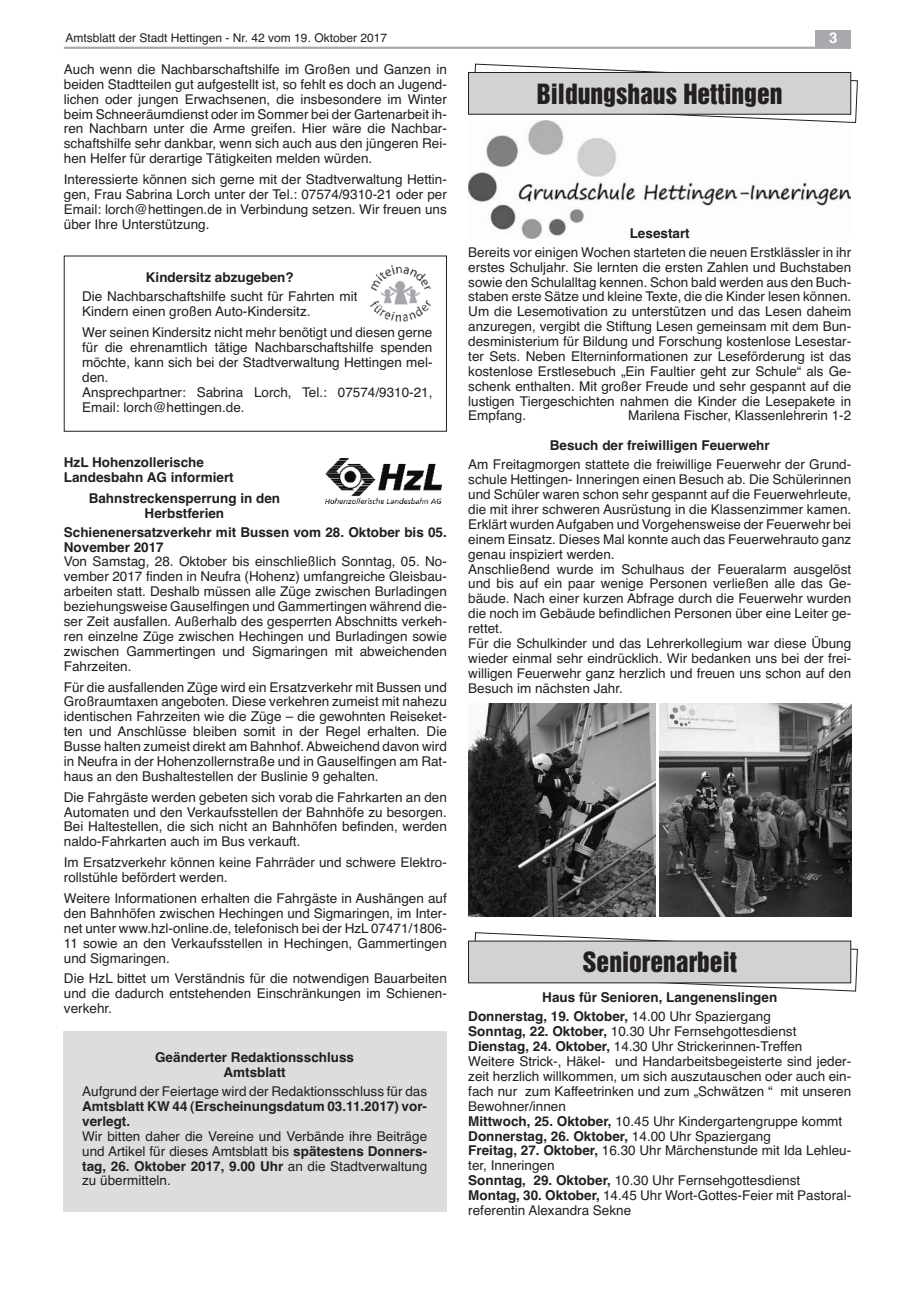
<style>
.page{position:relative;width:915px;height:1297px;background:#fff}
.page>*{position:absolute;margin:0;border:0;box-sizing:border-box;transform-origin:0 0}
.t1{font:25.5px "Helvetica Inserat";color:#231f20}
.t2{font:700 15px "Helvetica";color:#fff}
.t3{font:13.5px/14.9px "Helvetica";color:#231f20;text-align:justify}
.t4{font:700 13.5px/14.9px "Helvetica";color:#231f20}
.t5{font:12px "Helvetica";color:#231f20}
.s1{font-weight:700}
.s2{font-weight:400}
</style>
<div class="page">
<img style="left:468px;top:123px;width:382px;height:116px">
<hr style="left:64px;top:47px;width:786px;height:2px;background:#a8a9ad">
<div style="left:815px;top:30px;width:35px;height:17px;background:#a8a9ad"></div>
<div style="left:64px;top:256px;width:382px;height:176px;border:1px solid #231f20"></div>
<img style="left:370px;top:265px;width:61px;height:57px">
<img style="left:326px;top:458px;width:116px;height:45px">
<svg style="left:474px;top:63px;width:383px;height:60px"></svg>
<div style="left:468px;top:72px;width:382px;height:42px;background:#d1d2d4"></div>
<div style="left:468px;top:72px;width:382px;height:43px;border:1px solid #231f20"></div>
<img style="left:468px;top:704px;width:187px;height:212px">
<img style="left:659px;top:704px;width:191px;height:212px">
<svg style="left:473px;top:932px;width:384px;height:60px"></svg>
<div style="left:468px;top:941px;width:382px;height:42px;background:#d1d2d4"></div>
<div style="left:64px;top:1031px;width:382px;height:181px;background:#dcdddf"></div>
<p class="t5" style="left:65px;top:31px;width:323px">Amtsblatt der Stadt Hettingen - Nr. 42 vom 19. Oktober 2017</p>
<p class="t2" style="left:829px;top:29px;width:10px">3</p>
<p class="t3" style="left:64px;top:62px;width:384px">Auch wenn die Nachbarschaftshilfe im Großen und Ganzen in beiden Stadtteilen gut aufgestellt ist, so fehlt es doch an Jugend&shy;lichen oder jungen Erwachsenen, die insbesondere im Winter beim Schneeräumdienst oder im Sommer bei der Gartenarbeit ih&shy;ren Nachbarn unter die Arme greifen. Hier wäre die Nachbar&shy;schaftshilfe sehr dankbar, wenn sich auch aus den jüngeren Rei&shy;hen Helfer für derartige Tätigkeiten melden würden.</p>
<p class="t3" style="left:64px;top:172px;width:384px">Interessierte können sich gerne mit der Stadtverwaltung Hettin&shy;gen, Frau Sabrina Lorch unter der Tel.: 07574/9310-21 oder per Email: lorch@hettingen.de in Verbindung setzen. Wir freuen uns über Ihre Unterstützung.</p>
<p class="t4" style="left:146px;top:270px;width:149px">Kindersitz abzugeben?</p>
<p class="t3" style="left:82px;top:289px;width:277px">Die Nachbarschaftshilfe sucht für Fahrten mit<br>Kindern einen großen Auto-Kindersitz.</p>
<p class="t3" style="left:82px;top:325px;width:352px;text-align:left">Wer seinen Kindersitz nicht mehr benötigt und diesen gerne für die ehrenamtlich tätige Nachbarschaftshilfe spenden möchte, kann sich bei der Stadtverwaltung Hettingen mel&shy;den.<br>Ansprechpartner: Sabrina Lorch, Tel.: 07574/9310-21, Email: lorch@hettingen.de.</p>
<p class="t4" style="left:64px;top:455px;width:171px">HzL Hohenzollerische<br>Landesbahn AG informiert</p>
<p class="t4" style="left:89px;top:491px;width:193px;text-align:center">Bahnstreckensperrung in den<br>Herbstferien</p>
<p class="t4" style="left:64px;top:525px;width:384px">Schienenersatzverkehr mit Bussen vom 28. Oktober bis 05.<br>November 2017</p>
<p class="t3" style="left:64px;top:554px;width:384px">Von Samstag, 28. Oktober bis einschließlich Sonntag, 05. No&shy;vember 2017 finden in Neufra (Hohenz) umfangreiche Gleisbau&shy;arbeiten statt. Deshalb müssen alle Züge zwischen Burladingen beziehungsweise Gauselfingen und Gammertingen während die&shy;ser Zeit ausfallen. Außerhalb des gesperrten Abschnitts verkeh&shy;ren einzelne Züge zwischen Hechingen und Burladingen sowie zwischen Gammertingen und Sigmaringen mit abweichenden Fahrzeiten.</p>
<p class="t3" style="left:64px;top:679px;width:384px">Für die ausfallenden Züge wird ein Ersatzverkehr mit Bussen und Großraumtaxen angeboten. Diese verkehren zumeist mit nahezu identischen Fahrzeiten wie die Züge – die gewohnten Reiseket&shy;ten und Anschlüsse bleiben somit in der Regel erhalten. Die Busse halten zumeist direkt am Bahnhof.Abweichend davon wird in Neufra in der Hohenzollernstraße und in Gauselfingen am Rat&shy;haus an den Bushaltestellen der Buslinie 9 gehalten.</p>
<p class="t3" style="left:64px;top:790px;width:384px">Die Fahrgäste werden gebeten sich vorab die Fahrkarten an den Automaten und den Verkaufsstellen der Bahnhöfe zu besorgen.<br>Bei Haltestellen, die sich nicht an Bahnhöfen befinden, werden naldo-Fahrkarten auch im Bus verkauft.</p>
<p class="t3" style="left:64px;top:855px;width:384px">Im Ersatzverkehr können keine Fahrräder und schwere Elektro&shy;rollstühle befördert werden.</p>
<p class="t3" style="left:64px;top:891px;width:384px">Weitere Informationen erhalten die Fahrgäste in Aushängen auf den Bahnhöfen zwischen Hechingen und Sigmaringen, im Inter&shy;net unter www.hzl-online.de, telefonisch bei der HzL 07471/1806- 11 sowie an den Verkaufsstellen in Hechingen, Gammertingen und Sigmaringen.</p>
<p class="t3" style="left:64px;top:971px;width:384px">Die HzL bittet um Verständnis für die notwendigen Bauarbeiten und die dadurch entstehenden Einschränkungen im Schienen&shy;verkehr.</p>
<p class="t4" style="left:155px;top:1050px;width:200px;text-align:center">Geänderter Redaktionsschluss<br>Amtsblatt</p>
<p class="t3" style="left:82px;top:1084px;width:346px">Aufgrund der Feiertage wird der Redaktionsschluss für das</p>
<p class="t4" style="left:82px;top:1099px;width:346px">Amtsblatt KW 44 (Erscheinungsdatum 03.11.2017) vor&shy;verlegt.</p>
<p class="t3" style="left:82px;top:1129px;width:346px">Wir bitten daher die Vereine und Verbände ihre Beiträge und Artikel für dieses Amtsblatt bis <span class="s1">spätestens Donners&shy;tag, 26. Oktober 2017, 9.00 uhr</span> an die Stadtverwaltung zu übermitteln.</p>
<p class="t3" style="left:468px;top:77px;width:144px">Bildungshaus Hettingen</p>
<h1 class="t1" style="left:536px;top:83px;width:247px">Bildungshaus Hettingen</h1>
<p class="t4" style="left:629px;top:226px;width:62px">Lesestart</p>
<p class="t3" style="left:468px;top:245px;width:384px">Bereits vor einigen Wochen starteten die neuen Erstklässler in ihr erstes Schuljahr. Sie lernten die ersten Zahlen und Buchstaben sowie den Schulalltag kennen. Schon bald werden aus den Buch&shy;staben erste Sätze und kleine Texte, die die Kinder lesen können.<br>Um die Lesemotivation zu unterstützen und das Lesen daheim anzuregen, vergibt die Stiftung Lesen gemeinsam mit dem Bun&shy;desministerium für Bildung und Forschung kostenlose Lesestar&shy;ter Sets. Neben Elterninformationen zur Leseförderung ist das kostenlose Erstlesebuch „Ein Faultier geht zur Schule“ als Ge&shy;schenk enthalten. Mit großer Freude und sehr gespannt auf die lustigen Tiergeschichten nahmen die Kinder die Lesepakete in Empfang.</p>
<p class="t3" style="left:628px;top:408px;width:224px">Marilena Fischer, Klassenlehrerin 1-2</p>
<p class="t4" style="left:549px;top:438px;width:221px">Besuch der freiwilligen feuerwehr</p>
<p class="t3" style="left:468px;top:457px;width:384px;text-align:left">Am Freitagmorgen stattete die freiwillige Feuerwehr der Grund&shy;schule Hettingen- Inneringen einen Besuch ab. Die Schülerinnen und Schüler waren schon sehr gespannt auf die Feuerwehrleute, die mit ihrer schweren Ausrüstung in die Klassenzimmer kamen.<br>Erklärt wurdenAufgaben und Vorgehensweise der Feuerwehr bei einem Einsatz. Dieses Mal konnte auch das Feuerwehrauto ganz genau inspiziert werden.<br>Anschließend wurde im Schulhaus der Feueralarm ausgelöst und bis auf ein paar wenige Personen verließen alle das Ge&shy;bäude. Nach einer kurzen Abfrage durch die Feuerwehr wurden die noch im Gebäude befindlichen Personen über eine Leiter ge&shy;rettet.<br>Für die Schulkinder und das Lehrerkollegium war diese Übung wieder einmal sehr eindrücklich. Wir bedanken uns bei der frei&shy;willigen Feuerwehr ganz herzlich und freuen uns schon auf den Besuch im nächsten Jahr.</p>
<h1 class="t1" style="left:582px;top:952px;width:156px">Seniorenarbeit</h1>
<p class="t4" style="left:468px;top:988px;width:310px;line-height:19.2px;text-indent:74px">Haus für Senioren, Langenenslingen<br>Donnerstag, 19. Oktober, <span class="s2">14.00 Uhr Spaziergang</span></p>
<p class="t3" style="left:468px;top:1024px;width:384px;text-align:left"><span class="s1">Sonntag, 22. Oktober,</span> 10.30 Uhr Fernsehgottesdienst <span class="s1">Dienstag, 24. Oktober,</span> 14.30 Uhr Strickerinnen-Treffen Weitere Strick-, Häkel- und Handarbeitsbegeisterte sind jeder&shy;zeit herzlich willkommen, um sich auszutauschen oder auch ein&shy;fach nur zum Kaffeetrinken und zum „Schwätzen “ mit unseren Bewohner/innen<br><span class="s1">Mittwoch, 25. Oktober,</span> 10.45 Uhr Kindergartengruppe kommt <span class="s1">Donnerstag, 26. Oktober,</span> 14.00 Uhr Spaziergang<br><span class="s1">freitag, 27. Oktober,</span> 16.30 Uhr Märchenstunde mit Ida Lehleu&shy;ter, Inneringen<br><span class="s1">Sonntag, 29. Oktober,</span> 10.30 Uhr Fernsehgottesdienst <span class="s1">Montag, 30. Oktober,</span> 14.45 Uhr Wort-Gottes-Feier mit Pastoral&shy;referentin Alexandra Sekne</p>
</div>
